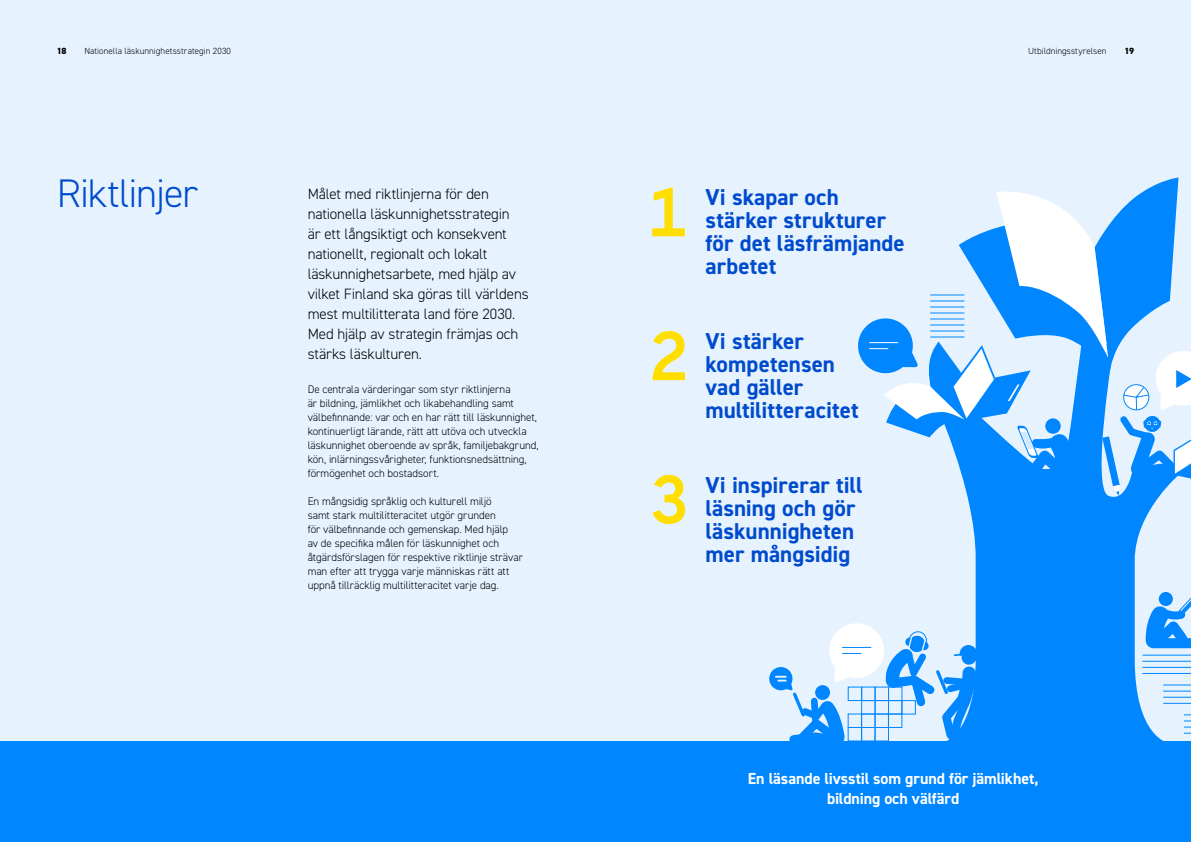
<style>
.page{position:relative;width:1191px;height:842px;background:#e6f3ff}
.page>*{position:absolute;margin:0;border:0;box-sizing:border-box;transform-origin:0 0}
.t1{font:300 40px "DIN2014";letter-spacing:-.02em;color:#004bcd}
.t2{font:700 23px/23px "DIN2014";letter-spacing:.005em;color:#004bcd}
.t3{font:700 16px/20px "DIN2014";letter-spacing:-.005em;color:#fff;text-align:center}
.t4{font:300 15px/20px "DIN2014";letter-spacing:-.015em;color:#000}
.t5{font:300 11px/14px "DIN2014";letter-spacing:-.005em;color:#000}
.t6{font:300 9px "DIN2014";color:#000}
.t7{font:800 9px "DIN2014";color:#000}
</style>
<div class="page">
<div style="left:0;top:741px;width:1191px;height:101px;background:#0086ff"></div>
<svg style="left:652px;top:187px;width:33px;height:49px"></svg>
<svg style="left:652px;top:331px;width:33px;height:49px"></svg>
<svg style="left:652px;top:475px;width:33px;height:49px"></svg>
<svg style="left:967px;top:496px;width:215px;height:245px;fill:#0086ff"></svg>
<svg style="left:1145px;top:595px;width:46px;height:53px"></svg>
<div style="left:1158px;top:592px;width:14px;height:14px;background:#0086ff;border-radius:50%"></div>
<svg style="left:1184px;top:721px;width:7px;height:13px"></svg>
<svg style="left:1163px;top:685px;width:28px;height:19px"></svg>
<hr style="left:1142px;top:661px;width:49px;height:1px;background:#0086ff">
<hr style="left:1142px;top:655px;width:49px;height:1px;background:#0086ff">
<hr style="left:1142px;top:673px;width:49px;height:1px;background:#0086ff">
<hr style="left:1142px;top:667px;width:49px;height:1px;background:#0086ff">
<svg style="left:769px;top:619px;width:213px;height:122px"></svg>
<svg style="left:858px;top:178px;width:333px;height:318px"></svg>
<p class="t7" style="left:57px;top:45px;width:11px">18</p>
<p class="t6" style="left:84px;top:46px;width:148px">Nationella läskunnighetsstrategin 2030</p>
<p class="t6" style="left:1028px;top:46px;width:80px">Utbildningsstyrelsen</p>
<p class="t7" style="left:1124px;top:45px;width:11px">19</p>
<h1 class="t1" style="left:57px;top:169px;width:143px">Riktlinjer</h1>
<p class="t4" style="left:308px;top:184px;width:222px">Målet med riktlinjerna för den nationella läskunnighetsstrategin<br>är ett långsiktigt och konsekvent nationellt, regionalt och lokalt läskunnighetsarbete, med hjälp av vilket Finland ska göras till världens mest multilitterata land före 2030.<br>Med hjälp av strategin främjas och stärks läskulturen.</p>
<p class="t5" style="left:308px;top:382px;width:232px">De centrala värderingar som styr riktlinjerna<br>är bildning, jämlikhet och likabehandling samt välbefinnande: var och en har rätt till läskunnighet, kontinuerligt lärande, rätt att utöva och utveckla läskunnighet oberoende av språk, familjebakgrund, kön, inlärningssvårigheter, funktionsnedsättning, förmögenhet och bostadsort.</p>
<p class="t5" style="left:308px;top:494px;width:217px">En mångsidig språklig och kulturell miljö<br>samt stark multilitteracitet utgör grunden<br>för välbefinnande och gemenskap. Med hjälp<br>av de specifika målen för läskunnighet och åtgärdsförslagen för respektive riktlinje strävar man efter att trygga varje människas rätt att uppnå tillräcklig multilitteracitet varje dag.</p>
<h2 class="t2" style="left:705px;top:185px;width:201px">Vi skapar och stärker strukturer för det läsfrämjande arbetet</h2>
<h2 class="t2" style="left:705px;top:329px;width:155px">Vi stärker kompetensen vad gäller multilitteracitet</h2>
<h2 class="t2" style="left:705px;top:473px;width:159px">Vi inspirerar till läsning och gör läskunnigheten mer mångsidig</h2>
<h3 class="t3" style="left:748px;top:768px;width:292px">En läsande livsstil som grund för jämlikhet, bildning och välfärd</h3>
</div>
